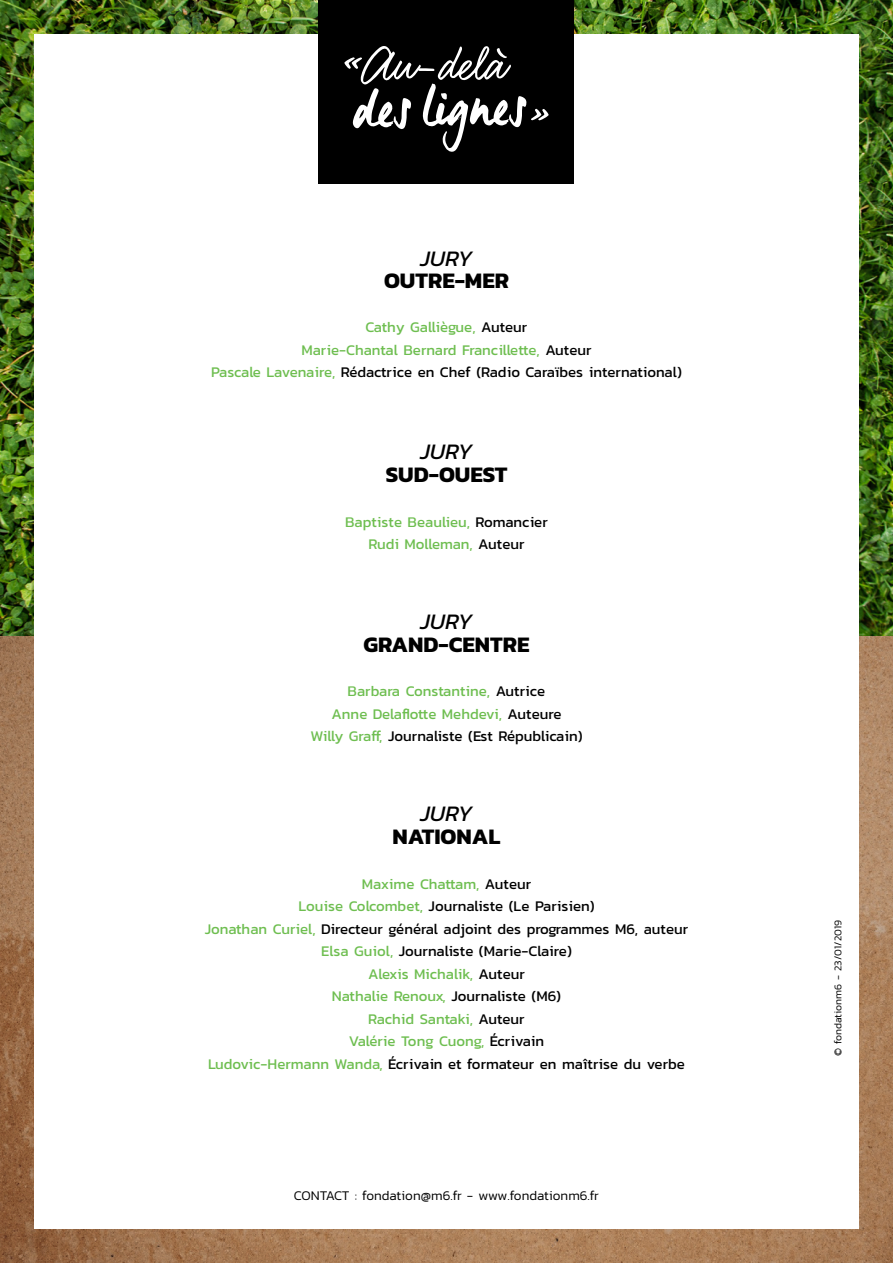
<style>
.page{position:relative;width:893px;height:1263px;background:#fff}
.page>*{position:absolute;margin:0;border:0;box-sizing:border-box;transform-origin:0 0}
.t1{font:700 22.5px "Kanit";color:#000}
.t2{font:italic 22.5px "Kanit";color:#000}
.t3{font:15px/22.5px "Kanit";color:#000;text-align:center}
.t4{font:15px/22.5px "Kanit";color:#6ebe50;text-align:center}
.t5{font:300 13.5px "Kanit";color:#000}
.t6{font:300 10.5px "Kanit";color:#000}
.s1{color:#000}
.s2{color:#6ebe50}
</style>
<div class="page">
<img style="left:0;top:635px;width:893px;height:628px">
<img style="left:0;top:0;width:893px;height:635px">
<div style="left:34px;top:34px;width:825px;height:1195px;background:#fff"></div>
<div style="left:319px;top:0;width:255px;height:184px;background:#000"></div>
<svg style="left:344px;top:46px;width:205px;height:106px"></svg>
<h1 class="t2" style="left:421px;top:242px;width:53px">JURY</h1>
<h1 class="t1" style="left:384px;top:263px;width:126px">OUTRE-MER</h1>
<p class="t4" style="left:211px;top:316px;width:472px">Cathy Galliègue, <span class="s1">Auteur<br></span>Marie-Chantal Bernard Francillette, <span class="s1">Auteur<br></span>Pascale Lavenaire, <span class="s1">Rédactrice en Chef (Radio Caraïbes international)</span></p>
<h1 class="t2" style="left:421px;top:435px;width:53px">JURY</h1>
<h1 class="t1" style="left:386px;top:457px;width:123px">SUD-OUEST</h1>
<p class="t4" style="left:345px;top:510px;width:204px">Baptiste Beaulieu, <span class="s1">Romancier<br></span>Rudi Molleman, <span class="s1">Auteur</span></p>
<h1 class="t2" style="left:421px;top:605px;width:53px">JURY</h1>
<h1 class="t1" style="left:364px;top:627px;width:167px">GRAND-CENTRE</h1>
<p class="t4" style="left:310px;top:679px;width:274px">Barbara Constantine, <span class="s1">Autrice<br></span>Anne Delaflotte Mehdevi, <span class="s1">Auteure<br></span>Willy Graff, <span class="s1">Journaliste (Est Républicain)</span></p>
<h1 class="t2" style="left:421px;top:797px;width:53px">JURY</h1>
<h1 class="t1" style="left:392px;top:819px;width:109px">NATIONAL</h1>
<p class="t3" style="left:205px;top:872px;width:485px"><span class="s2">Maxime Chattam,</span> Auteur<br><span class="s2">Louise Colcombet,</span> Journaliste (Le Parisien)<br><span class="s2">Jonathan Curiel,</span> Directeur général adjoint des programmes M6, auteur <span class="s2">Elsa Guiol,</span> Journaliste (Marie-Claire)<br><span class="s2">Alexis Michalik,</span> Auteur<br><span class="s2">Nathalie Renoux,</span> Journaliste (M6)<br><span class="s2">Rachid Santaki,</span> Auteur<br><span class="s2">Valérie Tong Cuong,</span> Écrivain<br><span class="s2">Ludovic-Hermann Wanda,</span> Écrivain et formateur en maîtrise du verbe</p>
<p class="t5" style="left:294px;top:1186px;width:307px">CONTACT : fondation@m6.fr - www.fondationm6.fr</p>
<p class="t6" style="left:830px;top:1056px;width:138px;rotate:-90deg">© fondationm6 - 23/01/2019</p>
</div>
